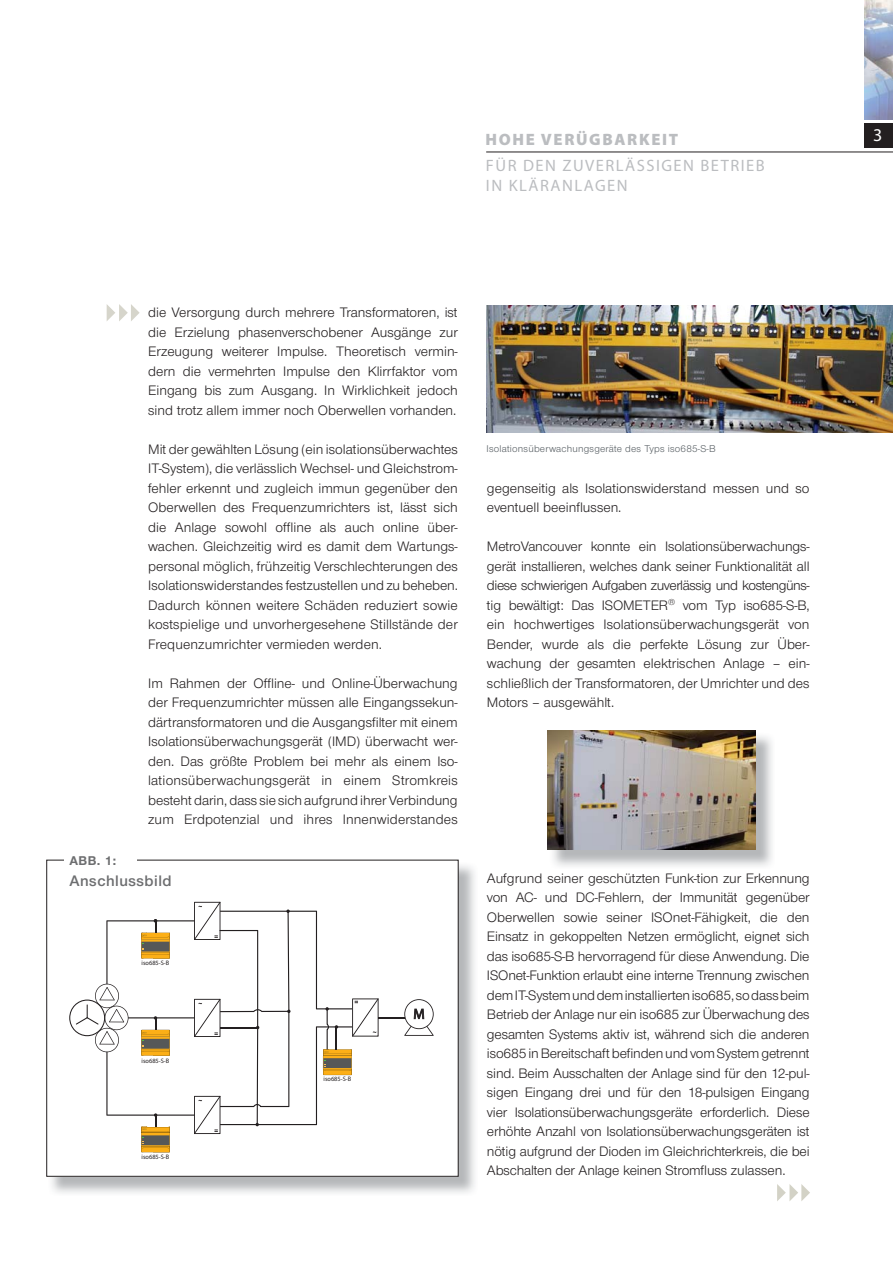
<style>
.page{position:relative;width:893px;height:1263px;background:#fff}
.page>*{position:absolute;margin:0;border:0;box-sizing:border-box;transform-origin:0 0}
.t1{font:18px "Myriad Pro";color:#fff}
.t2{font:16.5px/19.5px "Myriad Pro";letter-spacing:.09em;color:#bbbdc0}
.t3{font:900 16.5px "Myriad Pro";letter-spacing:.1em;color:#bbbdc0}
.t4{font:600 15.75px "Nimbus Sans Novus T";letter-spacing:.03em;color:#6d6e70}
.t5{font:14.25px/19.5px "Nimbus Sans Novus T";color:#231f20;text-align:justify}
.t6{font:700 13.2px "Nimbus Sans Novus T";color:#6d6e70}
.t7{font:10.2px "Nimbus Sans Novus T";letter-spacing:.02em;color:#565d62}
.t8{font:6.45px "Myriad Pro";color:#231f20}
</style>
<div class="page">
<svg style="left:107px;top:304px;width:33px;height:17px"></svg>
<img style="left:486px;top:306px;width:407px;height:127px">
<div style="left:864px;top:123px;width:29px;height:24px;background:#231f20"></div>
<hr style="left:486px;top:152px;width:407px;height:1px;background:#231f20">
<img style="left:864px;top:0;width:29px;height:119px">
<img style="left:48px;top:862px;width:427px;height:331px">
<div style="left:47px;top:860px;width:411px;height:316px;background:#fff"></div>
<svg style="left:69px;top:902px;width:365px;height:250px"></svg>
<svg style="left:777px;top:1184px;width:33px;height:17px"></svg>
<img style="left:553px;top:733px;width:219px;height:133px">
<img style="left:548px;top:731px;width:207px;height:119px">
<p class="t3" style="left:486px;top:133px;width:194px">HOHE VERÜGBARKEIT</p>
<p class="t2" style="left:486px;top:158px;width:280px">FÜR DEN ZUVERLÄSSIGEN BETRIEB<br>IN KLÄRANLAGEN</p>
<p class="t5" style="left:148px;top:304px;width:311px">die Versorgung durch mehrere Transformatoren, ist die Erzielung phasenverschobener Ausgänge zur Erzeugung weiterer Impulse. Theoretisch vermin&shy;dern die vermehrten Impulse den Klirrfaktor vom Eingang bis zum Ausgang. In Wirklichkeit jedoch sind trotz allem immer noch Oberwellen vorhanden.</p>
<p class="t5" style="left:148px;top:441px;width:311px">Mit der gewählten Lösung (ein isolationsüberwachtes IT-System), die verlässlich Wechsel- und Gleichstrom&shy;fehler erkennt und zugleich immun gegenüber den Oberwellen des Frequenzumrichters ist, lässt sich die Anlage sowohl offline als auch online über&shy;wachen. Gleichzeitig wird es damit dem Wartungs&shy;personal möglich, frühzeitig Verschlechterungen des Isolationswiderstandes festzustellen und zu beheben.<br>Dadurch können weitere Schäden reduziert sowie kostspielige und unvorhergesehene Stillstände der Frequenzumrichter vermieden werden.</p>
<p class="t5" style="left:148px;top:674px;width:311px">Im Rahmen der Offline- und Online-Überwachung der Frequenzumrichter müssen alle Eingangssekun&shy;därtransformatoren und die Ausgangsfilter mit einem Isolationsüberwachungsgerät (IMD) überwacht wer&shy;den. Das größte Problem bei mehr als einem Iso&shy;lationsüberwachungsgerät in einem Stromkreis besteht darin, dass sie sich aufgrund ihrer Verbindung zum Erdpotenzial und ihres Innenwiderstandes</p>
<p class="t6" style="left:69px;top:855px;width:49px">ABB. 1:</p>
<p class="t4" style="left:69px;top:875px;width:104px">Anschlussbild</p>
<p class="t8" style="left:142px;top:959px;width:29px">iso685-S-B</p>
<p class="t8" style="left:142px;top:1056px;width:29px">iso685-S-B</p>
<p class="t8" style="left:142px;top:1153px;width:29px">iso685-S-B</p>
<p class="t8" style="left:324px;top:1075px;width:29px">iso685-S-B</p>
<p class="t7" style="left:486px;top:445px;width:231px">Isolationsüberwachungsgeräte des Typs iso685-S-B</p>
<p class="t5" style="left:487px;top:479px;width:324px">gegenseitig als Isolationswiderstand messen und so eventuell beeinflussen.</p>
<p class="t5" style="left:487px;top:538px;width:324px">MetroVancouver konnte ein Isolationsüberwachungs&shy;gerät installieren, welches dank seiner Funktionalität all diese schwierigen Aufgaben zuverlässig und kostengüns&shy;tig bewältigt: Das ISOMETER<sup>®</sup> vom Typ iso685-S-B, ein hochwertiges Isolationsüberwachungsgerät von Bender, wurde als die perfekte Lösung zur Über&shy;wachung der gesamten elektrischen Anlage – ein&shy;schließlich der Transformatoren, der Umrichter und des Motors – ausgewählt.</p>
<p class="t5" style="left:487px;top:870px;width:324px">Aufgrund seiner geschützten Funk-tion zur Erkennung von AC- und DC-Fehlern, der Immunität gegenüber Oberwellen sowie seiner ISOnet-Fähigkeit, die den Einsatz in gekoppelten Netzen ermöglicht, eignet sich das iso685-S-B hervorragend für diese Anwendung. Die ISOnet-Funktion erlaubt eine interne Trennung zwischen dem IT-System und dem installierten iso685, so dass beim Betrieb der Anlage nur ein iso685 zur Überwachung des gesamten Systems aktiv ist, während sich die anderen iso685 in Bereitschaft befinden und vom System getrennt sind. Beim Ausschalten der Anlage sind für den 12-pul&shy;sigen Eingang drei und für den 18-pulsigen Eingang vier Isolationsüberwachungsgeräte erforderlich. Diese erhöhte Anzahl von Isolationsüberwachungsgeräten ist nötig aufgrund der Dioden im Gleichrichterkreis, die bei Abschalten der Anlage keinen Stromfluss zulassen.</p>
<p class="t1" style="left:873px;top:128px;width:11px">3</p>
</div>
